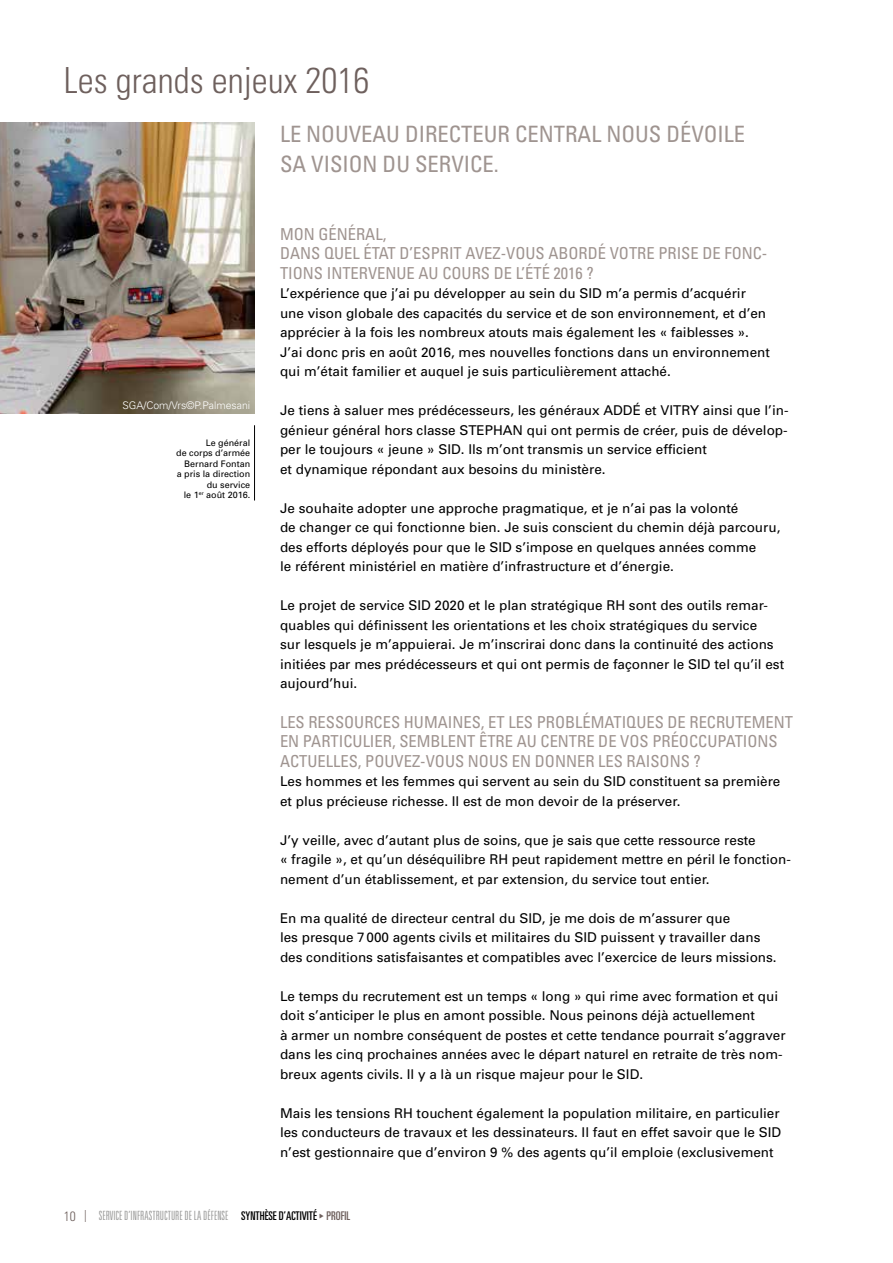
<style>
.page{position:relative;width:893px;height:1263px;background:#fff}
.page>*{position:absolute;margin:0;border:0;box-sizing:border-box;transform-origin:0 0}
.t1{font:300 condensed 36px "Univers";color:#6e605d}
.t2{font:condensed 22.5px/30px "Univers";color:#9f9490}
.t3{font:condensed 16.5px/19.5px "Univers";color:#9f9490}
.t4{font:13.5px/19.5px "Univers";color:#000}
.t5{font:300 ultra-condensed 12.75px "Univers";color:#9d9d9c}
.t6{font:300 10.5px "Univers";color:#fff}
.t7{font:9px/10.5px "Univers";color:#000;text-align:right}
.s1{font-stretch:condensed;font-size:13.5px;color:#6e605d}
.s2{font-stretch:condensed;font-size:12px;color:#6e605d}
.s3{font-weight:400;font-size:12px;color:#000}
.s4{font-family:"Geneva";font-weight:400;font-stretch:normal;font-size:12px;color:#6e605d}
.s5{font-weight:400;font-size:12px;color:#6e605d}
</style>
<div class="page">
<img style="left:0;top:123px;width:255px;height:290px">
<hr style="left:254px;top:425px;width:1px;height:75px;background:#000">
<h1 class="t1" style="left:64px;top:59px;width:307px">Les grands enjeux 2016</h1>
<h2 class="t2" style="left:280px;top:119px;width:464px">LE NOUVEAU DIRECTEUR CENTRAL NOUS DÉVOILE<br>SA VISION DU SERVICE.</h2>
<p class="t6" style="left:122px;top:398px;width:129px">SGA/Com/Vrs©P.Palmesani</p>
<p class="t7" style="left:176px;top:437px;width:76px">Le général<br>de corps d’armée<br>Bernard Fontan<br>a pris la direction du service<br>le 1<sup>er</sup> août 2016.</p>
<p class="t3" style="left:280px;top:224px;width:489px">M ON GÉNÉRAL,<br>DANS QUEL ÉTAT D’ESPRIT AVEZ-VOUS ABORDÉ VOTRE PRISE DE FONC-<br>TIONS INTERVENUE AU COURS DE L’ÉTÉ 2016 ?</p>
<p class="t4" style="left:280px;top:284px;width:491px">L’expérience que j’ai pu développer au sein du SID m’a permis d’acquérir une vison globale des capacités du service et de son environnement, et d’en apprécier à la fois les nombreux atouts mais également les « faiblesses ».<br>J’ai donc pris en août 2016, mes nouvelles fonctions dans un environnement qui m’était familier et auquel je suis particulièrement attaché.</p>
<p class="t4" style="left:280px;top:401px;width:510px">Je tiens à saluer mes prédécesseurs, les généraux ADDé et VITRY ainsi que l’in&shy;génieur général hors classe STEPHAN qui ont permis de créer, puis de dévelop&shy;per le toujours « jeune » SID. Ils m’ont transmis un service efficient<br>et dynamique répondant aux besoins du ministère.</p>
<p class="t4" style="left:280px;top:498px;width:502px">Je souhaite adopter une approche pragmatique, et je n’ai pas la volonté<br>de changer ce qui fonctionne bien. Je suis conscient du chemin déjà parcouru, des efforts déployés pour que le SID s’impose en quelques années comme<br>le référent ministériel en matière d’infrastructure et d’énergie.</p>
<p class="t4" style="left:280px;top:596px;width:506px">Le projet de service SID 2020 et le plan stratégique RH sont des outils remar&shy;quables qui définissent les orientations et les choix stratégiques du service<br>sur lesquels je m’appuierai. Je m’inscrirai donc dans la continuité des actions initiées par mes prédécesseurs et qui ont permis de façonner le SID tel qu’il est aujourd’hui.</p>
<p class="t3" style="left:280px;top:712px;width:515px">LES RESSOURCES HUMAINES, ET LES PROBLÉMATIQUES DE RECRUTEMENT<br>EN PARTICULIER, SEMBLENT ÊTRE AU CENTRE DE VOS PRÉOCCUPATIONS<br>ACTUELLES, POUVEZ-VOUS NOUS EN DONNER LES RAISONS ?</p>
<p class="t4" style="left:280px;top:772px;width:502px">Les hommes et les femmes qui servent au sein du SID constituent sa première et plus précieuse richesse. Il est de mon devoir de la préserver.</p>
<p class="t4" style="left:280px;top:830px;width:512px">J’y veille, avec d’autant plus de soins, que je sais que cette ressource reste<br>« fragile », et qu’un déséquilibre RH peut rapidement mettre en péril le fonction&shy;nement d’un établissement, et par extension, du service tout entier.</p>
<p class="t4" style="left:280px;top:908px;width:498px">En ma qualité de directeur central du SID, je me dois de m’assurer que<br>les presque 7000 agents civils et militaires du SID puissent y travailler dans des conditions satisfaisantes et compatibles avec l’exercice de leurs missions.</p>
<p class="t4" style="left:280px;top:986px;width:507px">Le temps du recrutement est un temps « long » qui rime avec formation et qui doit s’anticiper le plus en amont possible. Nous peinons déjà actuellement<br>à armer un nombre conséquent de postes et cette tendance pourrait s’aggraver dans les cinq prochaines années avec le départ naturel en retraite de très nom&shy;breux agents civils. Il y a là un risque majeur pour le SID.</p>
<p class="t4" style="left:280px;top:1103px;width:503px;text-align:justify">Mais les tensions RH touchent également la population militaire, en particulier les conducteurs de travaux et les dessinateurs. Il faut en effet savoir que le SID n’est gestionnaire que d’environ 9 % des agents qu’il emploie (exclusivement</p>
<p class="t5" style="left:64px;top:1209px;width:288px"><span class="s1">10</span> <span class="s2">|</span> SERVICE D’INFRASTRUCTURE DE LA DÉFENSE <span class="s3">SYNTHÈSE D’ACTIVITÉ</span> <span class="s4">‣</span> <span class="s5">PROFIL</span></p>
</div>
